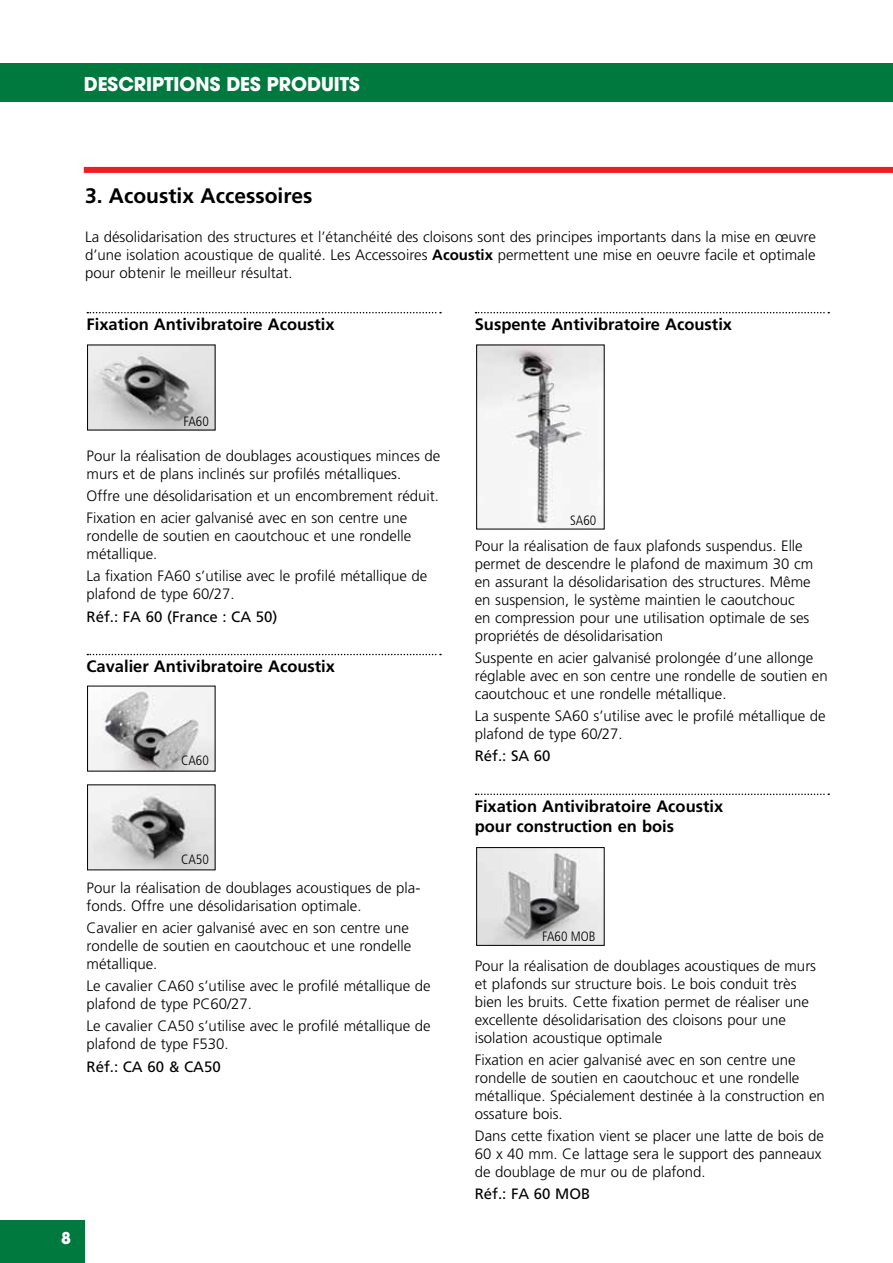
<style>
.page{position:relative;width:893px;height:1263px;background:#fff}
.page>*{position:absolute;margin:0;border:0;box-sizing:border-box;transform-origin:0 0}
.t1{font:700 21px "Avant Gard";color:#fff}
.t2{font:700 21px "Frutiger";color:#000}
.t3{font:700 18px "Avant Gard";color:#fff}
.t4{font:700 16.5px/19.8px "Frutiger";color:#000}
.t5{font:300 15px/18px "Frutiger";color:#000}
.t6{font:15px "Frutiger";color:#000}
.t7{font:300 condensed 13.5px "Frutiger";color:#000}
.s1{font-weight:700}
</style>
<div class="page">
<div style="left:0;top:1220px;width:85px;height:43px;background:#00793f"></div>
<svg style="left:87px;top:312px;width:354px;height:1px"></svg>
<svg style="left:87px;top:654px;width:354px;height:1px"></svg>
<svg style="left:475px;top:312px;width:354px;height:1px"></svg>
<svg style="left:475px;top:793px;width:354px;height:2px"></svg>
<img style="left:89px;top:347px;width:124px;height:81px">
<div style="left:84px;top:167px;width:809px;height:6px;background:#ed1d24"></div>
<div style="left:0;top:64px;width:893px;height:38px;background:#00793f"></div>
<img style="left:89px;top:688px;width:124px;height:81px">
<img style="left:89px;top:786px;width:124px;height:82px">
<img style="left:478px;top:347px;width:125px;height:180px">
<img style="left:478px;top:849px;width:125px;height:95px">
<div style="left:476px;top:847px;width:129px;height:99px;border:1px solid #000"></div>
<h1 class="t1" style="left:84px;top:71px;width:278px">DESCRIPTIONS DES PRODUITS</h1>
<h1 class="t2" style="left:85px;top:183px;width:229px">3. Acoustix Accessoires</h1>
<p class="t5" style="left:85px;top:227px;width:732px;text-align:justify">La désolidarisation des structures et l’étanchéité des cloisons sont des principes importants dans la mise en œuvre d’une isolation acoustique de qualité. Les Accessoires <span class="s1">Acoustix</span> permettent une mise en oeuvre facile et optimale pour obtenir le meilleur résultat.</p>
<p class="t4" style="left:87px;top:315px;width:250px">Fixation Antivibratoire Acoustix</p>
<p class="t4" style="left:475px;top:315px;width:259px">Suspente Antivibratoire Acoustix</p>
<p class="t7" style="left:184px;top:414px;width:27px">FA60</p>
<p class="t5" style="left:87px;top:446px;width:355px">Pour la réalisation de doublages acoustiques minces de murs et de plans inclinés sur profilés métalliques.</p>
<p class="t5" style="left:87px;top:485px;width:354px;line-height:22.2px">Offre une désolidarisation et un encombrement réduit.<br>Fixation en acier galvanisé avec en son centre une</p>
<p class="t5" style="left:87px;top:527px;width:326px">rondelle de soutien en caoutchouc et une rondelle métallique.</p>
<p class="t5" style="left:87px;top:567px;width:342px">La fixation FA60 s’utilise avec le profilé métallique de plafond de type 60/27.</p>
<p class="t6" style="left:87px;top:608px;width:192px">Réf.: FA 60 (France : CA 50)</p>
<p class="t4" style="left:87px;top:656px;width:250px">Cavalier Antivibratoire Acoustix</p>
<p class="t7" style="left:181px;top:753px;width:29px">CA60</p>
<p class="t7" style="left:181px;top:852px;width:29px">CA50</p>
<p class="t5" style="left:87px;top:878px;width:335px">Pour la réalisation de doublages acoustiques de pla&shy;fonds. Offre une désolidarisation optimale.</p>
<p class="t5" style="left:87px;top:919px;width:326px">Cavalier en acier galvanisé avec en son centre une rondelle de soutien en caoutchouc et une rondelle métallique.</p>
<p class="t5" style="left:87px;top:977px;width:346px">Le cavalier CA60 s’utilise avec le profilé métallique de plafond de type PC60/27.</p>
<p class="t5" style="left:87px;top:1017px;width:346px">Le cavalier CA50 s’utilise avec le profilé métallique de plafond de type F530.</p>
<p class="t6" style="left:87px;top:1057px;width:136px">Réf.: CA 60 &amp; CA50</p>
<p class="t3" style="left:61px;top:1227px;width:11px">8</p>
<p class="t7" style="left:570px;top:513px;width:28px">SA60</p>
<p class="t5" style="left:475px;top:536px;width:340px">Pour la réalisation de faux plafonds suspendus. Elle permet de descendre le plafond de maximum 30 cm en assurant la désolidarisation des structures. Même en suspension, le système maintien le caoutchouc en compression pour une utilisation optimale de ses propriétés de désolidarisation</p>
<p class="t5" style="left:475px;top:649px;width:355px">Suspente en acier galvanisé prolongée d’une allonge réglable avec en son centre une rondelle de soutien en caoutchouc et une rondelle métallique.</p>
<p class="t5" style="left:475px;top:707px;width:352px">La suspente SA60 s’utilise avec le profilé métallique de plafond de type 60/27.</p>
<p class="t6" style="left:475px;top:747px;width:77px">Réf.: SA 60</p>
<p class="t4" style="left:475px;top:796px;width:250px">Fixation Antivibratoire Acoustix pour construction en bois</p>
<p class="t7" style="left:542px;top:929px;width:55px">FA60 MOB</p>
<p class="t5" style="left:475px;top:956px;width:343px">Pour la réalisation de doublages acoustiques de murs et plafonds sur structure bois. Le bois conduit très bien les bruits. Cette fixation permet de réaliser une excellente désolidarisation des cloisons pour une isolation acoustique optimale</p>
<p class="t5" style="left:475px;top:1051px;width:352px">Fixation en acier galvanisé avec en son centre une rondelle de soutien en caoutchouc et une rondelle métallique. Spécialement destinée à la construction en ossature bois.</p>
<p class="t5" style="left:475px;top:1127px;width:351px">Dans cette fixation vient se placer une latte de bois de<br>60 x 40 mm. Ce lattage sera le support des panneaux de doublage de mur ou de plafond.</p>
<p class="t6" style="left:475px;top:1185px;width:117px">Réf.: FA 60 MOB</p>
</div>
